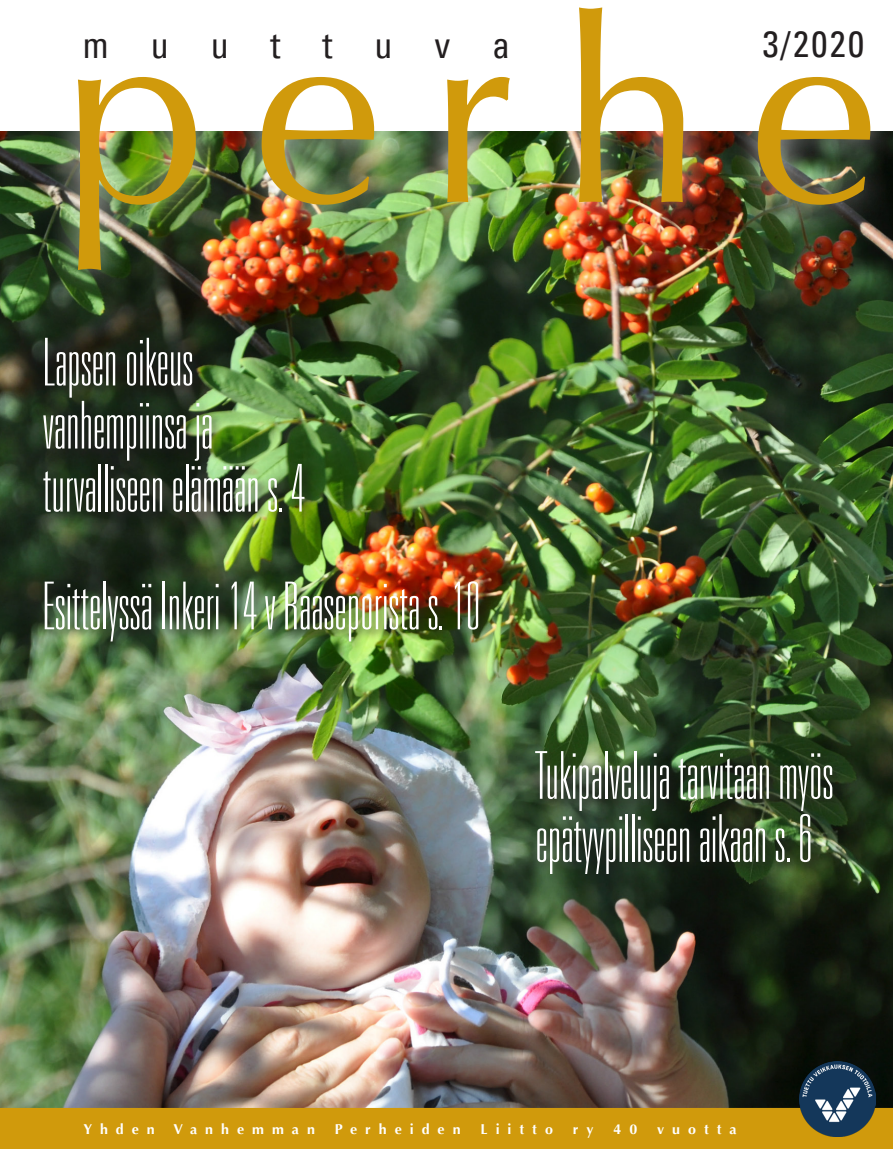
<style>
.page{position:relative;width:893px;height:1149px;background:#fff}
.page>*{position:absolute;margin:0;border:0;box-sizing:border-box;transform-origin:0 0}
.t1{font:258px "Optima";letter-spacing:.18em;color:#d09a0c}
.otsikko-h1-isokansi{font:100 ultra-condensed 66px/63px "Univers 39";color:#fff}
.muuttuva{font:condensed 36px "Univers";letter-spacing:1.165em;color:#231f20}
.t2{font:700 14.25px "Optima";letter-spacing:.56em;color:#fff}
</style>
<div class="page">
<img style="left:0;top:131px;width:893px;height:976px">
<div style="left:0;top:1107px;width:893px;height:41px;background:#d09a0c"></div>
<div style="left:48px;top:0;width:845px;height:300px;background:#fff;opacity:.75"></div>
<img style="left:800px;top:1060px;width:75px;height:75px">
<div style="left:40px;top:335px;width:276px;height:188px;background:#231f20;opacity:.75"></div>
<div style="left:41px;top:578px;width:449px;height:75px;background:#231f20;opacity:.75"></div>
<div style="left:532px;top:747px;width:312px;height:138px;background:#231f20;opacity:.75"></div>
<p class="t1" style="left:63px;top:-36px;width:816px">perhe</p>
<p class="muuttuva" style="left:83px;top:22px;width:429px">muuttuva</p>
<p class="muuttuva" style="left:763px;top:21px;width:103px">3/2020</p>
<p class="otsikko-h1-isokansi" style="left:43px;top:331px;width:264px">Lapsen oikeus vanhempiinsa ja turvalliseen elämään s. 4</p>
<p class="otsikko-h1-isokansi" style="left:43px;top:575px;width:439px">Esittelyssä Inkeri 14 v Raaseporista s. 10</p>
<p class="otsikko-h1-isokansi" style="left:536px;top:744px;width:299px">Tukipalveluja tarvitaan myös</p>
<p class="otsikko-h1-isokansi" style="left:536px;top:807px;width:279px">epätyypilliseen aikaan s. 6</p>
<p class="t2" style="left:83px;top:1120px;width:73px">Yhden</p>
<p class="t2" style="left:173px;top:1120px;width:143px">Vanhemman</p>
<p class="t2" style="left:335px;top:1120px;width:127px">Perheiden</p>
<p class="t2" style="left:481px;top:1120px;width:74px">Liitto</p>
<p class="t2" style="left:573px;top:1120px;width:22px">r y</p>
<p class="t2" style="left:613px;top:1120px;width:25px">4 0</p>
<p class="t2" style="left:657px;top:1120px;width:81px">vuotta</p>
</div>
